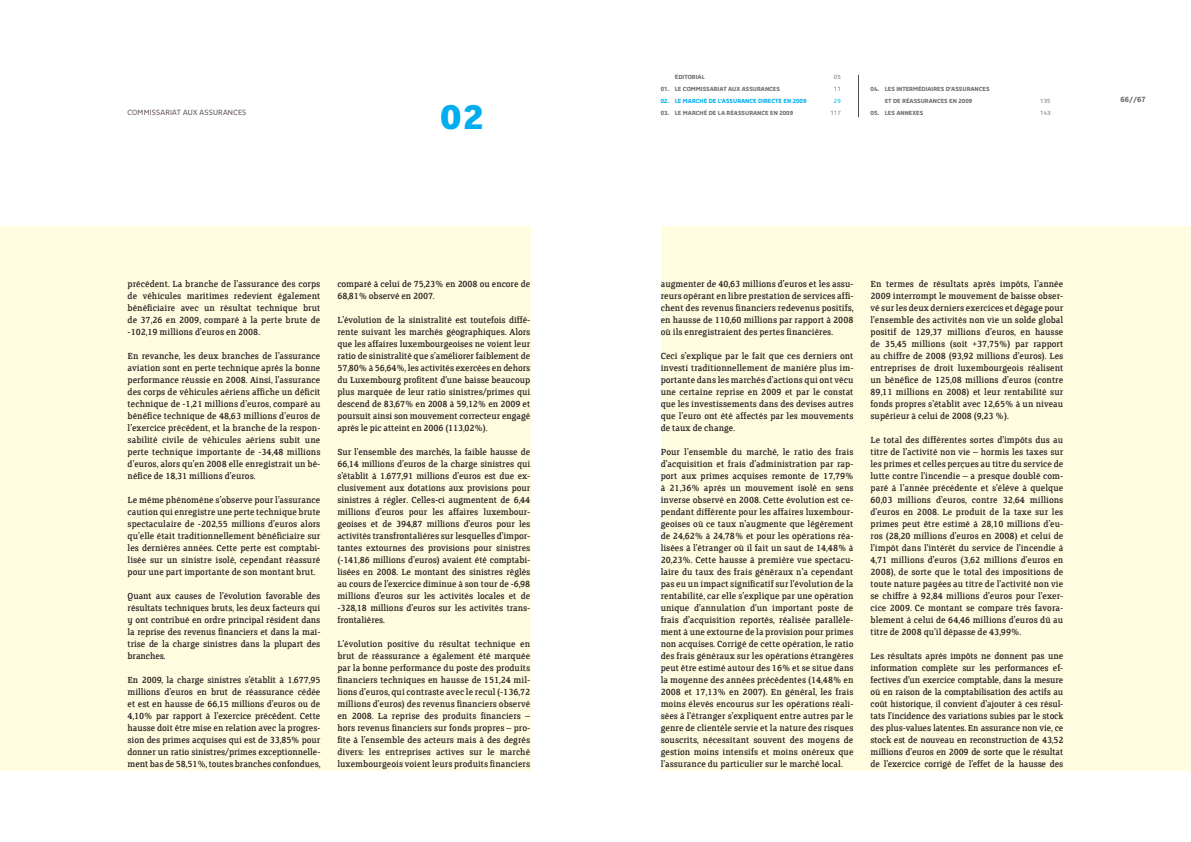
<style>
.page{position:relative;width:1191px;height:842px;background:#fff}
.page>*{position:absolute;margin:0;border:0;box-sizing:border-box;transform-origin:0 0}
.t1{font:800 37.4px "Lola FS";color:#00aeef}
.t2{font:10px/12px "Clerkenwell FS";color:#231f20;text-align:justify}
.t3{font:7px "Sansa";letter-spacing:.025em;color:#564947}
.t4{font:700 7px "Sansa";color:#6c6d70}
.t5{font:700 5.5px/12px "Sansa";color:#6c6d70;text-align:center}
.t6{font:700 5.5px "Sansa";color:#00aeef}
.t7{font:5.5px "Sansa";color:#6c6d70}
.t8{font:5.5px "Sansa";color:#00aeef}
</style>
<div class="page">
<div style="left:0;top:227px;width:530px;height:544px;background:#fffce0"></div>
<div style="left:660px;top:227px;width:531px;height:544px;background:#fffce0"></div>
<hr style="left:858px;top:75px;width:1px;height:42px;background:#564947">
<p class="t3" style="left:128px;top:108px;width:120px">COMMISSARIAT AUX ASSURANCES</p>
<h1 class="t1" style="left:440px;top:97px;width:46px">02</h1>
<p class="t2" style="left:128px;top:278px;width:194px">précédent. La branche de l’assurance des corps de véhicules maritimes redevient également bénéficiaire avec un résultat technique brut de 37,26 en 2009, comparé à la perte brute de -102,19 millions d’euros en 2008.</p>
<p class="t2" style="left:128px;top:350px;width:194px">En revanche, les deux branches de l’assurance aviation sont en perte technique après la bonne performance réussie en 2008. Ainsi, l’assurance des corps de véhicules aériens affiche un déficit technique de -1,21 millions d’euros, comparé au bénéfice technique de 48,63 millions d’euros de l’exercice précédent, et la branche de la respon&shy;sabilité civile de véhicules aériens subit une perte technique importante de -34,48 millions d’euros, alors qu’en 2008 elle enregistrait un bé&shy;néfice de 18,31 millions d’euros.</p>
<p class="t2" style="left:128px;top:494px;width:194px">Le même phénomène s’observe pour l’assurance caution qui enregistre une perte technique brute spectaculaire de -202,55 millions d’euros alors qu’elle était traditionnellement bénéficiaire sur les dernières années. Cette perte est comptabi&shy;lisée sur un sinistre isolé, cependant réassuré pour une part importante de son montant brut.</p>
<p class="t2" style="left:128px;top:590px;width:194px">Quant aux causes de l’évolution favorable des résultats techniques bruts, les deux facteurs qui y ont contribué en ordre principal résident dans la reprise des revenus financiers et dans la maî&shy;trise de la charge sinistres dans la plupart des branches.</p>
<p class="t2" style="left:128px;top:674px;width:194px">En 2009, la charge sinistres s’établit à 1.677,95 millions d’euros en brut de réassurance cédée et est en hausse de 66,15 millions d’euros ou de 4,10% par rapport à l’exercice précédent. Cette hausse doit être mise en relation avec la progres&shy;sion des primes acquises qui est de 33,85% pour donner un ratio sinistres/primes exceptionnelle&shy;ment bas de 58,51%, toutes branches confondues,</p>
<p class="t2" style="left:337px;top:278px;width:194px">comparé à celui de 75,23% en 2008 ou encore de<br>68,81% observé en 2007.</p>
<p class="t2" style="left:337px;top:314px;width:194px">L’évolution de la sinistralité est toutefois diffé&shy;rente suivant les marchés géographiques. Alors que les affaires luxembourgeoises ne voient leur ratio de sinistralité que s’améliorer faiblement de 57,80% à 56,64%, les activités exercées en dehors du Luxembourg profitent d’une baisse beaucoup plus marquée de leur ratio sinistres/primes qui descend de 83,67% en 2008 à 59,12% en 2009 et poursuit ainsi son mouvement correcteur engagé après le pic atteint en 2006 (113,02%).</p>
<p class="t2" style="left:337px;top:446px;width:194px">Sur l’ensemble des marchés, la faible hausse de 66,14 millions d’euros de la charge sinistres qui s’établit à 1.677,91 millions d’euros est due ex&shy;clusivement aux dotations aux provisions pour sinistres à régler. Celles-ci augmentent de 6,44 millions d’euros pour les affaires luxembour&shy;geoises et de 394,87 millions d’euros pour les activités transfrontalières sur lesquelles d’impor&shy;tantes extournes des provisions pour sinistres (-141,86 millions d’euros) avaient été comptabi&shy;lisées en 2008. Le montant des sinistres réglés au cours de l’exercice diminue à son tour de -6,98 millions d’euros sur les activités locales et de -328,18 millions d’euros sur les activités trans&shy;frontalières.</p>
<p class="t2" style="left:337px;top:638px;width:194px">L’évolution positive du résultat technique en brut de réassurance a également été marquée par la bonne performance du poste des produits financiers techniques en hausse de 151,24 mil&shy;lions d’euros, qui contraste avec le recul (-136,72 millions d’euros) des revenus financiers observé en 2008. La reprise des produits financiers – hors revenus financiers sur fonds propres – pro&shy;fite à l’ensemble des acteurs mais à des degrés divers: les entreprises actives sur le marché luxembourgeois voient leurs produits financiers</p>
<p class="t5" style="left:675px;top:71px;width:31px">ÉDITORIAL</p>
<p class="t7" style="left:834px;top:74px;width:8px">05</p>
<p class="t5" style="left:660px;top:83px;width:121px">01. LE COMMISSARIAT AUX ASSURANCES</p>
<p class="t7" style="left:834px;top:86px;width:8px">11</p>
<p class="t6" style="left:660px;top:98px;width:147px">02. LE MARCHÉ DE L’ASSURANCE DIRECTE EN 2009</p>
<p class="t8" style="left:834px;top:98px;width:8px">29</p>
<p class="t5" style="left:660px;top:107px;width:134px">03. LE MARCHÉ DE LA RÉASSURANCE EN 2009</p>
<p class="t7" style="left:830px;top:110px;width:12px">117</p>
<p class="t5" style="left:870px;top:83px;width:120px">04. LES INTERMÉDIAIRES D’ASSURANCES<br>ET DE RÉASSURANCES EN 2009</p>
<p class="t7" style="left:1040px;top:98px;width:12px">135</p>
<p class="t5" style="left:870px;top:107px;width:54px">05. LES ANNEXES</p>
<p class="t7" style="left:1040px;top:110px;width:12px">143</p>
<p class="t4" style="left:1120px;top:95px;width:27px">66//67</p>
<p class="t2" style="left:660px;top:278px;width:194px">augmenter de 40,63 millions d’euros et les assu&shy;reurs opérant en libre prestation de services affi&shy;chent des revenus financiers redevenus positifs, en hausse de 110,60 millions par rapport à 2008 où ils enregistraient des pertes financières.</p>
<p class="t2" style="left:660px;top:350px;width:194px">Ceci s’explique par le fait que ces derniers ont investi traditionnellement de manière plus im&shy;portante dans les marchés d’actions qui ont vécu une certaine reprise en 2009 et par le constat que les investissements dans des devises autres que l’euro ont été affectés par les mouvements de taux de change.</p>
<p class="t2" style="left:660px;top:446px;width:194px">Pour l’ensemble du marché, le ratio des frais d’acquisition et frais d’administration par rap&shy;port aux primes acquises remonte de 17,79% à 21,36% après un mouvement isolé en sens inverse observé en 2008. Cette évolution est ce&shy;pendant différente pour les affaires luxembour&shy;geoises où ce taux n’augmente que légèrement de 24,62% à 24,78% et pour les opérations réa&shy;lisées à l’étranger où il fait un saut de 14,48% à 20,23%. Cette hausse à première vue spectacu&shy;laire du taux des frais généraux n’a cependant pas eu un impact significatif sur l’évolution de la rentabilité, car elle s’explique par une opération unique d’annulation d’un important poste de frais d’acquisition reportés, réalisée parallèle&shy;ment à une extourne de la provision pour primes non acquises. Corrigé de cette opération, le ratio des frais généraux sur les opérations étrangères peut être estimé autour des 16% et se situe dans la moyenne des années précédentes (14,48% en 2008 et 17,13% en 2007). En général, les frais moins élevés encourus sur les opérations réali&shy;sées à l’étranger s’expliquent entre autres par le genre de clientèle servie et la nature des risques souscrits, nécessitant souvent des moyens de gestion moins intensifs et moins onéreux que l’assurance du particulier sur le marché local.</p>
<p class="t2" style="left:870px;top:278px;width:194px">En termes de résultats après impôts, l’année 2009 interrompt le mouvement de baisse obser&shy;vé sur les deux derniers exercices et dégage pour l’ensemble des activités non vie un solde global positif de 129,37 millions d’euros, en hausse de 35,45 millions (soit +37,75%) par rapport au chiffre de 2008 (93,92 millions d’euros). Les entreprises de droit luxembourgeois réalisent un bénéfice de 125,08 millions d’euros (contre 89,11 millions en 2008) et leur rentabilité sur fonds propres s’établit avec 12,65% à un niveau supérieur à celui de 2008 (9,23 %).</p>
<p class="t2" style="left:870px;top:434px;width:194px">Le total des différentes sortes d’impôts dus au titre de l’activité non vie – hormis les taxes sur les primes et celles perçues au titre du service de lutte contre l’incendie – a presque doublé com&shy;paré à l’année précédente et s’élève à quelque 60,03 millions d’euros, contre 32,64 millions d’euros en 2008. Le produit de la taxe sur les primes peut être estimé à 28,10 millions d’eu&shy;ros (28,20 millions d’euros en 2008) et celui de l’impôt dans l’intérêt du service de l’incendie à 4,71 millions d’euros (3,62 millions d’euros en 2008), de sorte que le total des impositions de toute nature payées au titre de l’activité non vie se chiffre à 92,84 millions d’euros pour l’exer&shy;cice 2009. Ce montant se compare très favora&shy;blement à celui de 64,46 millions d’euros dû au titre de 2008 qu’il dépasse de 43,99%.</p>
<p class="t2" style="left:870px;top:650px;width:194px">Les résultats après impôts ne donnent pas une information complète sur les performances ef&shy;fectives d’un exercice comptable, dans la mesure où en raison de la comptabilisation des actifs au coût historique, il convient d’ajouter à ces résul&shy;tats l’incidence des variations subies par le stock des plus-values latentes. En assurance non vie, ce stock est de nouveau en reconstruction de 43,52 millions d’euros en 2009 de sorte que le résultat de l’exercice corrigé de l’effet de la hausse des</p>
</div>
